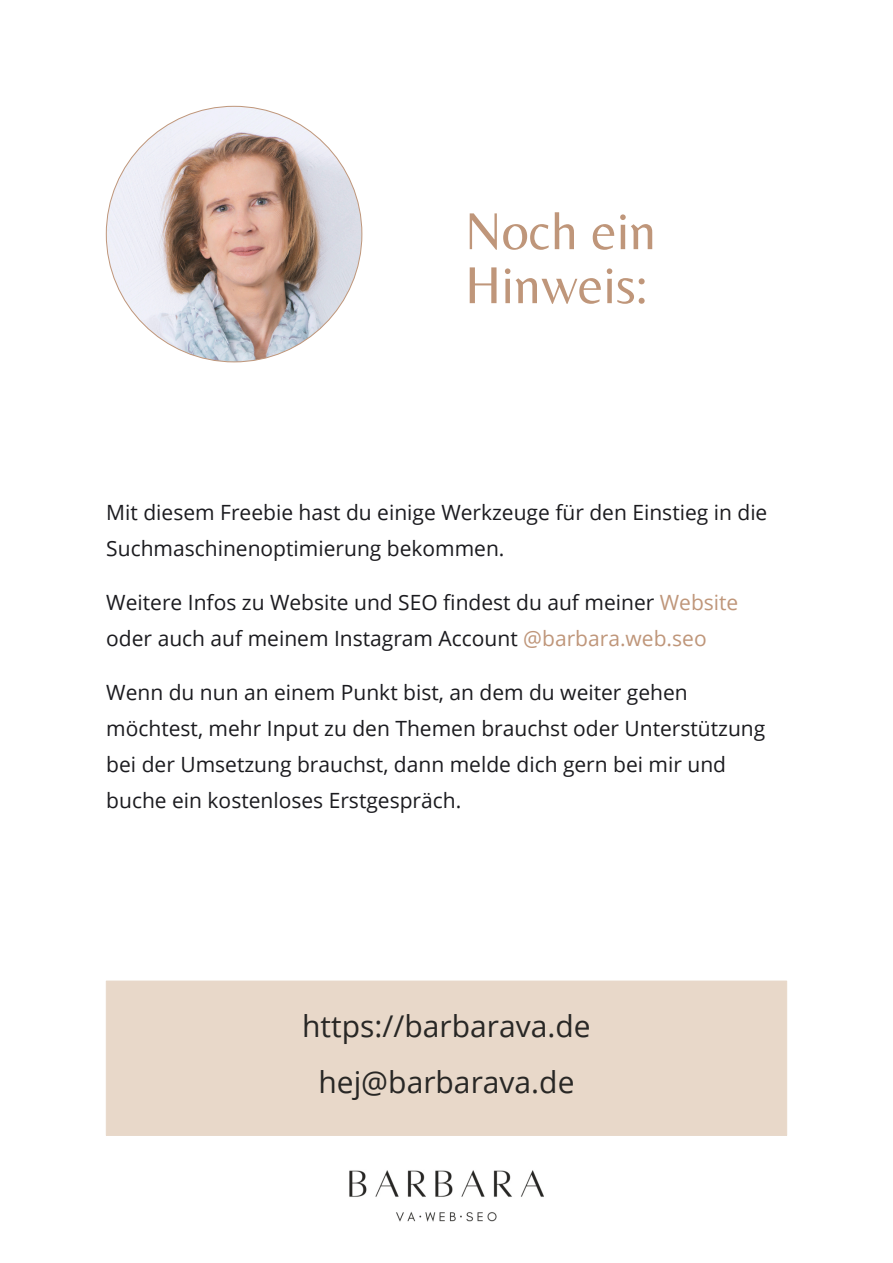
<style>
.page{position:relative;width:893px;height:1263px;background:#fff}
.page>*{position:absolute;margin:0;border:0;box-sizing:border-box;transform-origin:0 0}
.t1{font:54px/54px "Belleza";color:#bf967a}
.t2{font:30px/55.3px "Open Sans";color:#282725;text-align:center}
.t3{font:21px/36px "Open Sans";color:#1b1b1f}
.s1{color:#bf967a}
</style>
<div class="page">
<img style="left:349px;top:1170px;width:195px;height:52px">
<img style="left:106px;top:106px;width:256px;height:256px;border-radius:50%">
<div style="left:106px;top:981px;width:681px;height:154px;background:#e8d8c9"></div>
<h1 class="t1" style="left:465px;top:203px;width:193px">Noch ein<br>Hinweis:</h1>
<p class="t3" style="left:106px;top:496px;width:663px">Mit diesem Freebie hast du einige Werkzeuge für den Einstieg in die<br>Suchmaschinenoptimierung bekommen.</p>
<p class="t3" style="left:106px;top:586px;width:634px">Weitere Infos zu Website und SEO findest du auf meiner <span class="s1">Website </span>oder auch auf meinem Instagram Account <span class="s1">@barbara.web.seo</span></p>
<p class="t3" style="left:106px;top:676px;width:661px">Wenn du nun an einem Punkt bist, an dem du weiter gehen möchtest, mehr Input zu den Themen brauchst oder Unterstützung bei der Umsetzung brauchst, dann melde dich gern bei mir und buche ein kostenloses Erstgespräch.</p>
<h2 class="t2" style="left:302px;top:1002px;width:290px">https://barbarava.de hej@barbarava.de</h2>
</div>
